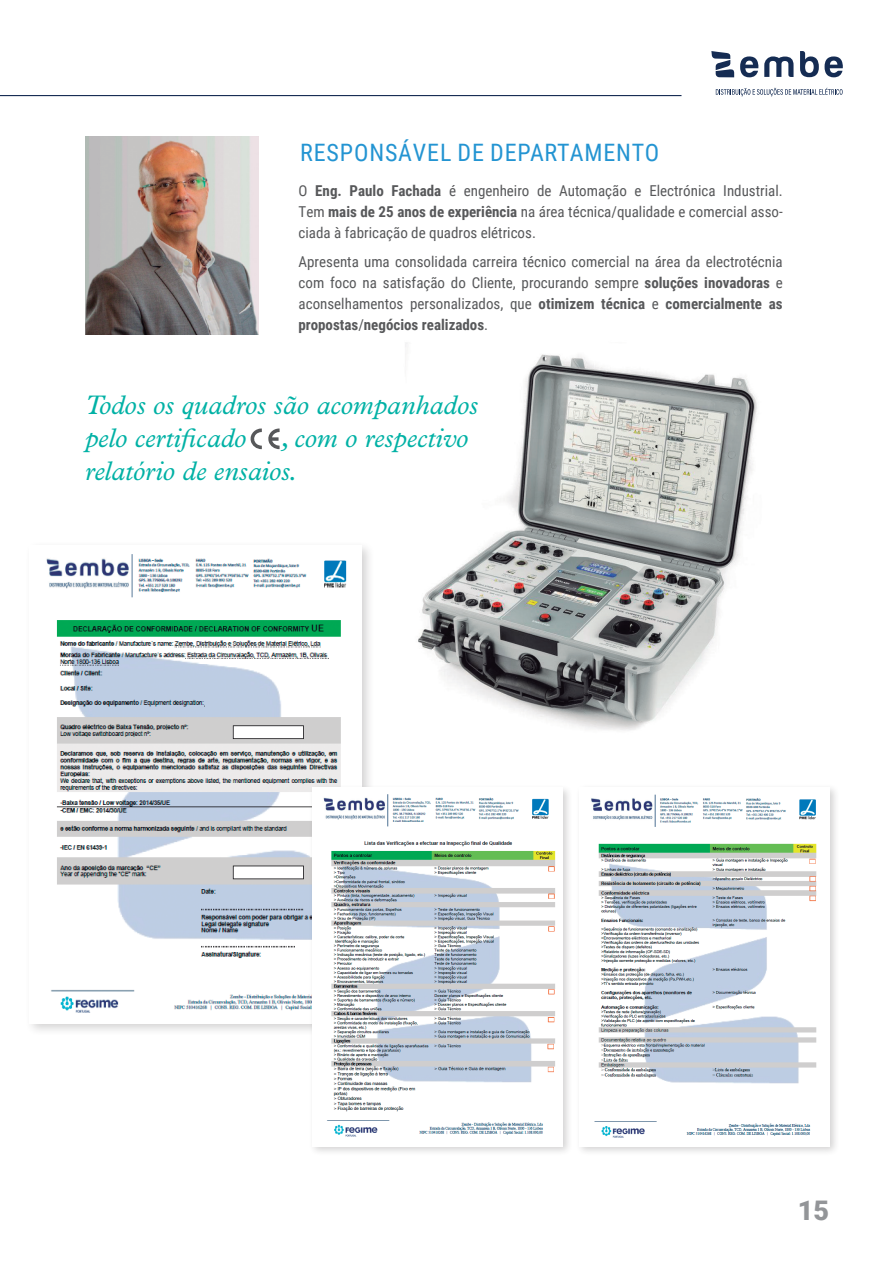
<style>
.page{position:relative;width:893px;height:1263px;background:#fff}
.page>*{position:absolute;margin:0;border:0;box-sizing:border-box;transform-origin:0 0}
.CITAÇÃO{font:italic 27px/33px "Plantin MT Pro";color:#00b1a5}
.t1{font:900 27px "Roboto";color:#939598}
.TT-PROJETO{font:24px "Roboto Condensed";letter-spacing:.035em;color:#2394d2}
.TEXTO{font:15px/21px "Roboto Condensed";color:#57585a;text-align:justify}
.s1{font-weight:700}
</style>
<div class="page">
<svg style="left:716px;top:88px;width:127px;height:8px"></svg>
<svg style="left:740px;top:56px;width:54px;height:21px"></svg>
<svg style="left:800px;top:51px;width:43px;height:26px"></svg>
<svg style="left:711px;top:51px;width:23px;height:26px"></svg>
<img style="left:405px;top:343px;width:352px;height:388px">
<div style="left:24px;top:540px;width:351px;height:497px;background:#231f20;opacity:.2"></div>
<img style="left:29px;top:545px;width:333px;height:478px">
<div style="left:309px;top:784px;width:264px;height:372px;background:#231f20;opacity:.2"></div>
<img style="left:313px;top:787px;width:250px;height:359px">
<div style="left:575px;top:783px;width:265px;height:373px;background:#231f20;opacity:.2"></div>
<img style="left:579px;top:787px;width:250px;height:359px">
<hr style="left:0;top:95px;width:681px;height:1px;background:#162b52">
<svg style="left:268px;top:428px;width:12px;height:21px"></svg>
<svg style="left:250px;top:428px;width:12px;height:21px"></svg>
<img style="left:85px;top:136px;width:173px;height:198px">
<p class="TT-PROJETO" style="left:300px;top:136px;width:360px">RESPONSÁVEL DE DEPARTAMENTO</p>
<p class="TEXTO" style="left:299px;top:179px;width:486px">O <span class="s1">Eng. Paulo Fachada</span> é engenheiro de Automação e Electrónica Industrial.<br>Tem <span class="s1">mais de 25 anos de experiência</span> na área técnica/qualidade e comercial asso&shy;ciada à fabricação de quadros elétricos.</p>
<p class="TEXTO" style="left:299px;top:251px;width:486px">Apresenta uma consolidada carreira técnico comercial na área da electrotécnia com foco na satisfação do Cliente, procurando sempre <span class="s1">soluções inovadoras</span> e aconselhamentos personalizados, que <span class="s1">otimizem técnica</span> e <span class="s1">comercialmente as propostas</span>/<span class="s1">negócios realizados</span>.</p>
<p class="CITAÇÃO" style="left:85px;top:389px;width:395px">Todos os quadros são acompanhados pelo certificado</p>
<p class="CITAÇÃO" style="left:85px;top:422px;width:385px;text-indent:196px">, com o respectivo relatório de ensaios.</p>
<h1 class="t1" style="left:798px;top:1192px;width:33px">15</h1>
</div>
